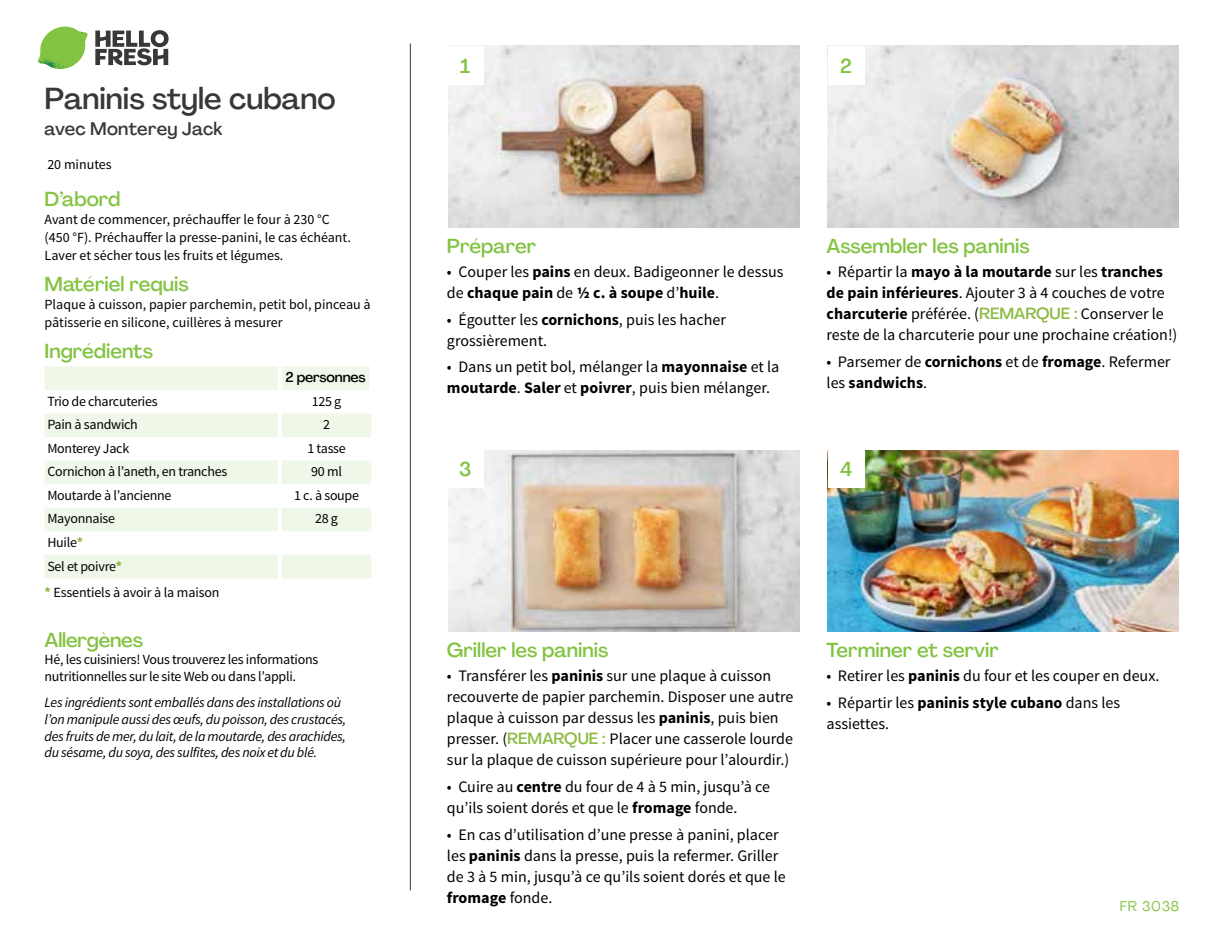
<style>
.page{position:relative;width:1224px;height:936px;background:#fff}
.page>*{position:absolute;margin:0;border:0;box-sizing:border-box;transform-origin:0 0}
.t1{font:500 30px "Agrandir";color:#383839}
.t2{font:500 20px "Agrandir";color:#82c341}
.t3{font:500 18px "Agrandir";letter-spacing:.01em;color:#383839}
.t4{font:16px/21px "Source Sans Pro";color:#000}
.t5{font:14px/18px "Source Sans Pro";letter-spacing:-.015em;color:#000}
.t6{font:italic 14px/17px "Source Sans Pro";letter-spacing:-.02em;color:#000}
.t7{font:500 14px "Agrandir";letter-spacing:-.01em;color:#000}
.t8{font:14px "Agrandir";letter-spacing:.05em;color:#82c341}
.s1{font-weight:700;color:#8cba42}
.s2{font-weight:700}
.s3{font-family:"Agrandir";font-weight:500;color:#8cba42}
</style>
<div class="page">
<svg style="left:95px;top:30px;width:74px;height:35px"></svg>
<svg style="left:41px;top:27px;width:45px;height:28px"></svg>
<img style="left:65px;top:27px;width:23px;height:18px">
<img style="left:40px;top:43px;width:43px;height:8px">
<img style="left:38px;top:46px;width:43px;height:23px">
<img style="left:64px;top:51px;width:19px;height:18px">
<hr style="left:410px;top:44px;width:1px;height:846px;background:#383839">
<svg style="left:45px;top:366px;width:326px;height:212px;fill:#eff7e8"></svg>
<hr style="left:278px;top:366px;width:4px;height:24px;background:#fff">
<hr style="left:369px;top:366px;width:4px;height:24px;background:#fff">
<hr style="left:278px;top:390px;width:4px;height:24px;background:#fff">
<hr style="left:278px;top:414px;width:4px;height:23px;background:#fff">
<hr style="left:278px;top:437px;width:4px;height:24px;background:#fff">
<hr style="left:278px;top:461px;width:4px;height:23px;background:#fff">
<hr style="left:278px;top:484px;width:4px;height:24px;background:#fff">
<hr style="left:278px;top:508px;width:4px;height:23px;background:#fff">
<hr style="left:278px;top:531px;width:4px;height:24px;background:#fff">
<hr style="left:278px;top:555px;width:4px;height:23px;background:#fff">
<img style="left:448px;top:46px;width:351px;height:182px">
<img style="left:448px;top:450px;width:351px;height:181px">
<img style="left:828px;top:46px;width:351px;height:182px">
<img style="left:828px;top:450px;width:351px;height:181px">
<div style="left:447px;top:46px;width:37px;height:39px;background:#fff"></div>
<div style="left:447px;top:450px;width:37px;height:38px;background:#fff"></div>
<div style="left:828px;top:46px;width:36px;height:39px;background:#fff"></div>
<div style="left:828px;top:450px;width:36px;height:38px;background:#fff"></div>
<h1 class="t1" style="left:45px;top:80px;width:292px">Paninis style cubano</h1>
<p class="t3" style="left:45px;top:118px;width:180px">avec Monterey Jack</p>
<p class="t5" style="left:47px;top:156px;width:66px">20 minutes</p>
<p class="t2" style="left:45px;top:187px;width:77px">D’abord</p>
<p class="t5" style="left:45px;top:211px;width:308px">Avant de commencer, préchauffer le four à 230 °C (450 °F). Préchauffer la presse-panini, le cas échéant.<br>Laver et sécher tous les fruits et légumes.</p>
<p class="t2" style="left:45px;top:272px;width:146px">Matériel requis</p>
<p class="t5" style="left:45px;top:296px;width:328px">Plaque à cuisson, papier parchemin, petit bol, pinceau à pâtisserie en silicone, cuillères à mesurer</p>
<p class="t2" style="left:45px;top:339px;width:110px">Ingrédients</p>
<p class="t7" style="left:285px;top:369px;width:82px">2 personnes</p>
<p class="t5" style="left:47px;top:392px;width:112px">Trio de charcuteries</p>
<p class="t5" style="left:312px;top:392px;width:31px">125 g</p>
<p class="t5" style="left:47px;top:416px;width:92px">Pain à sandwich</p>
<p class="t5" style="left:323px;top:416px;width:8px">2</p>
<p class="t5" style="left:47px;top:439px;width:83px">Monterey Jack</p>
<p class="t5" style="left:307px;top:439px;width:40px">1 tasse</p>
<p class="t5" style="left:47px;top:463px;width:181px">Cornichon à l’aneth, en tranches</p>
<p class="t5" style="left:311px;top:463px;width:32px">90 ml</p>
<p class="t5" style="left:47px;top:487px;width:126px">Moutarde à l’ancienne</p>
<p class="t5" style="left:294px;top:487px;width:67px">1 c. à soupe</p>
<p class="t5" style="left:47px;top:510px;width:69px">Mayonnaise</p>
<p class="t5" style="left:315px;top:510px;width:24px">28 g</p>
<p class="t5" style="left:47px;top:531px;width:76px;line-height:23.6px">Huile<span class="s1">*<br></span>Sel et poivre<span class="s1">*</span></p>
<p class="t5" style="left:45px;top:584px;width:176px"><span class="s1">*</span> Essentiels à avoir à la maison</p>
<p class="t2" style="left:45px;top:627px;width:100px">Allergènes</p>
<p class="t5" style="left:45px;top:651px;width:275px;line-height:17px">Hé, les cuisiniers! Vous trouverez les informations nutritionnelles sur le site Web ou dans l’appli.</p>
<p class="t6" style="left:45px;top:693px;width:303px">Les ingrédients sont emballés dans des installations où l’on manipule aussi des œufs, du poisson, des crustacés, des fruits de mer, du lait, de la moutarde, des arachides, du sésame, du soya, des sulfites, des noix et du blé.</p>
<p class="t2" style="left:460px;top:53px;width:12px">1</p>
<p class="t2" style="left:840px;top:53px;width:13px">2</p>
<p class="t2" style="left:447px;top:233px;width:91px">Préparer</p>
<p class="t4" style="left:447px;top:261px;width:338px">• Couper les <span class="s2">pains</span> en deux. Badigeonner le dessus de <span class="s2">chaque pain</span> de <span class="s2">1/2 c. à soupe</span> d’<span class="s2">huile</span>.</p>
<p class="t4" style="left:447px;top:309px;width:280px">• Égoutter les <span class="s2">cornichons</span>, puis les hacher grossièrement.</p>
<p class="t4" style="left:447px;top:357px;width:334px">• Dans un petit bol, mélanger la <span class="s2">mayonnaise</span> et la <span class="s2">moutarde</span>. <span class="s2">Saler</span> et <span class="s2">poivrer</span>, puis bien mélanger.</p>
<p class="t2" style="left:459px;top:457px;width:14px">3</p>
<p class="t2" style="left:827px;top:233px;width:205px">Assembler les paninis</p>
<p class="t4" style="left:827px;top:261px;width:352px">• Répartir la <span class="s2">mayo à la moutarde</span> sur les <span class="s2">tranches de pain inférieures</span>. Ajouter 3 à 4 couches de votre <span class="s2">charcuterie</span> préférée. (<span class="s3">REMARQUE :</span> Conserver le reste de la charcuterie pour une prochaine création!)</p>
<p class="t4" style="left:827px;top:351px;width:345px">• Parsemer de <span class="s2">cornichons</span> et de <span class="s2">fromage</span>. Refermer les <span class="s2">sandwichs</span>.</p>
<p class="t2" style="left:840px;top:457px;width:14px">4</p>
<p class="t2" style="left:447px;top:638px;width:163px">Griller les paninis</p>
<p class="t4" style="left:447px;top:666px;width:348px">• Transférer les <span class="s2">paninis</span> sur une plaque à cuisson recouverte de papier parchemin. Disposer une autre plaque à cuisson par dessus les <span class="s2">paninis</span>, puis bien presser. (<span class="s3">REMARQUE :</span> Placer une casserole lourde sur la plaque de cuisson supérieure pour l’alourdir.)</p>
<p class="t4" style="left:447px;top:776px;width:325px">• Cuire au <span class="s2">centre</span> du four de 4 à 5 min, jusqu’à ce qu’ils soient dorés et que le <span class="s2">fromage</span> fonde.</p>
<p class="t4" style="left:447px;top:824px;width:340px">• En cas d’utilisation d’une presse à panini, placer les <span class="s2">paninis</span> dans la presse, puis la refermer. Griller de 3 à 5 min, jusqu’à ce qu’ils soient dorés et que le <span class="s2">fromage</span> fonde.</p>
<p class="t2" style="left:827px;top:638px;width:174px">Terminer et servir</p>
<p class="t4" style="left:827px;top:666px;width:334px">• Retirer les <span class="s2">paninis</span> du four et les couper en deux.</p>
<p class="t4" style="left:827px;top:692px;width:295px">• Répartir les <span class="s2">paninis style cubano</span> dans les assiettes.</p>
<p class="t8" style="left:1120px;top:897px;width:61px">FR 3038</p>
</div>
